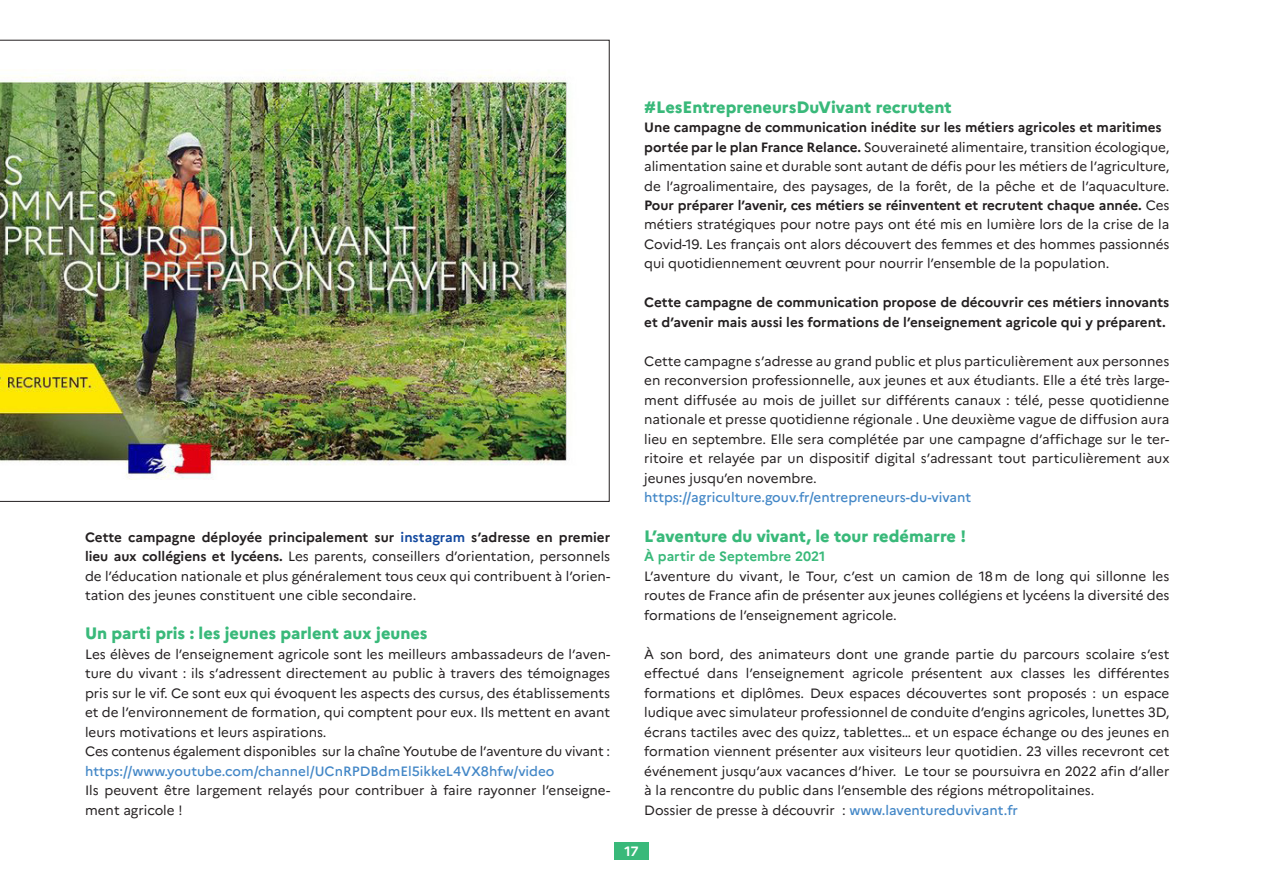
<style>
.page{position:relative;width:1263px;height:893px;background:#fff}
.page>*{position:absolute;margin:0;border:0;box-sizing:border-box;transform-origin:0 0}
._03_texte_gars_bleu{font:800 16.5px "Marianne";color:#39b97a}
._04_Texte_courant{font:13.5px/19.5px "Marianne";color:#231f20;text-align:justify}
._04_Texte_courant-2{font:700 13.5px/19.5px "Marianne";color:#231f20}
._04_Texte_courant-3{font:500 13.5px "Marianne";color:#4387c7}
._04_Texte_courant-4{font:700 13.5px "Marianne";color:#39b97a}
.t1{font:700 13.5px "Marianne";color:#fff}
.s1{font-weight:700}
.s2{font-weight:700;color:#13499f}
.s3{font-weight:500;color:#4387c7}
</style>
<div class="page">
<div style="left:614px;top:842px;width:34px;height:17px;background:#39b97a"></div>
<img style="left:0;top:40px;width:610px;height:462px">
<p class="_04_Texte_courant" style="left:85px;top:526px;width:527px"><span class="s1">Cette campagne déployée principalement sur</span> <span class="s2">instagram</span> <span class="s1">s’adresse en premier lieu aux collégiens et lycéens.</span> Les parents, conseillers d’orientation, personnels de l’éducation nationale et plus généralement tous ceux qui contribuent à l’orien&shy;tation des jeunes constituent une cible secondaire.</p>
<p class="_03_texte_gars_bleu" style="left:85px;top:620px;width:344px">Un parti pris : les jeunes parlent aux jeunes</p>
<p class="_04_Texte_courant" style="left:85px;top:643px;width:527px">Les élèves de l’enseignement agricole sont les meilleurs ambassadeurs de l’aven&shy;ture du vivant : ils s’adressent directement au public à travers des témoignages pris sur le vif. Ce sont eux qui évoquent les aspects des cursus, des établissements et de l’environnement de formation, qui comptent pour eux. Ils mettent en avant leurs motivations et leurs aspirations.</p>
<p class="_04_Texte_courant" style="left:85px;top:740px;width:527px">Ces contenus également disponibles sur la chaîne Youtube de l’aventure du vivant :</p>
<p class="_04_Texte_courant-3" style="left:85px;top:762px;width:471px">https://www.youtube.com/channel/UCnRPDBdmEl5ikkeL4VX8hfw/video</p>
<p class="_04_Texte_courant" style="left:85px;top:779px;width:527px">Ils peuvent être largement relayés pour contribuer à faire rayonner l’enseigne&shy;ment agricole !</p>
<p class="_03_texte_gars_bleu" style="left:644px;top:94px;width:309px">#LesEntrepreneursDuVivant recrutent</p>
<p class="_04_Texte_courant-2" style="left:644px;top:116px;width:519px">Une campagne de communication inédite sur les métiers agricoles et maritimes</p>
<p class="_04_Texte_courant" style="left:644px;top:136px;width:527px"><span class="s1">portée par le plan France Relance.</span> Souveraineté alimentaire, transition écologique, alimentation saine et durable sont autant de défis pour les métiers de l’agriculture, de l’agroalimentaire, des paysages, de la forêt, de la pêche et de l’aquaculture.<br><span class="s1">Pour préparer l’avenir, ces métiers se réinventent et recrutent chaque année.</span> Ces métiers stratégiques pour notre pays ont été mis en lumière lors de la crise de la Covid-19. Les français ont alors découvert des femmes et des hommes passionnés qui quotidiennement œuvrent pour nourrir l’ensemble de la population.</p>
<p class="_04_Texte_courant-2" style="left:644px;top:292px;width:527px">Cette campagne de communication propose de découvrir ces métiers innovants et d’avenir mais aussi les formations de l’enseignement agricole qui y préparent.</p>
<p class="_04_Texte_courant" style="left:644px;top:350px;width:527px">Cette campagne s’adresse au grand public et plus particulièrement aux personnes en reconversion professionnelle, aux jeunes et aux étudiants. Elle a été très large&shy;ment diffusée au mois de juillet sur différents canaux : télé, pesse quotidienne nationale et presse quotidienne régionale . Une deuxième vague de diffusion aura lieu en septembre. Elle sera complétée par une campagne d’affichage sur le ter&shy;ritoire et relayée par un dispositif digital s’adressant tout particulièrement aux jeunes jusqu’en novembre.</p>
<p class="_04_Texte_courant-3" style="left:644px;top:489px;width:328px">https://agriculture.gouv.fr/entrepreneurs-du-vivant</p>
<p class="_03_texte_gars_bleu" style="left:644px;top:523px;width:324px">L’aventure du vivant, le tour redémarre !</p>
<p class="_04_Texte_courant-4" style="left:644px;top:546px;width:183px">À partir de Septembre 2021</p>
<p class="_04_Texte_courant" style="left:644px;top:565px;width:527px">L’aventure du vivant, le Tour, c’est un camion de 18 m de long qui sillonne les routes de France afin de présenter aux jeunes collégiens et lycéens la diversité des formations de l’enseignement agricole.</p>
<p class="_04_Texte_courant" style="left:644px;top:643px;width:527px">À son bord, des animateurs dont une grande partie du parcours scolaire s’est effectué dans l’enseignement agricole présentent aux classes les différentes formations et diplômes. Deux espaces découvertes sont proposés : un espace ludique avec simulateur professionnel de conduite d’engins agricoles, lunettes 3D, écrans tactiles avec des quizz, tablettes… et un espace échange ou des jeunes en formation viennent présenter aux visiteurs leur quotidien. 23 villes recevront cet événement jusqu’aux vacances d’hiver. Le tour se poursuivra en 2022 afin d’aller à la rencontre du public dans l’ensemble des régions métropolitaines.</p>
<p class="_04_Texte_courant" style="left:644px;top:799px;width:375px">Dossier de presse à découvrir : <span class="s3">www.laventureduvivant.fr</span></p>
<p class="t1" style="left:624px;top:840px;width:16px">17</p>
</div>
